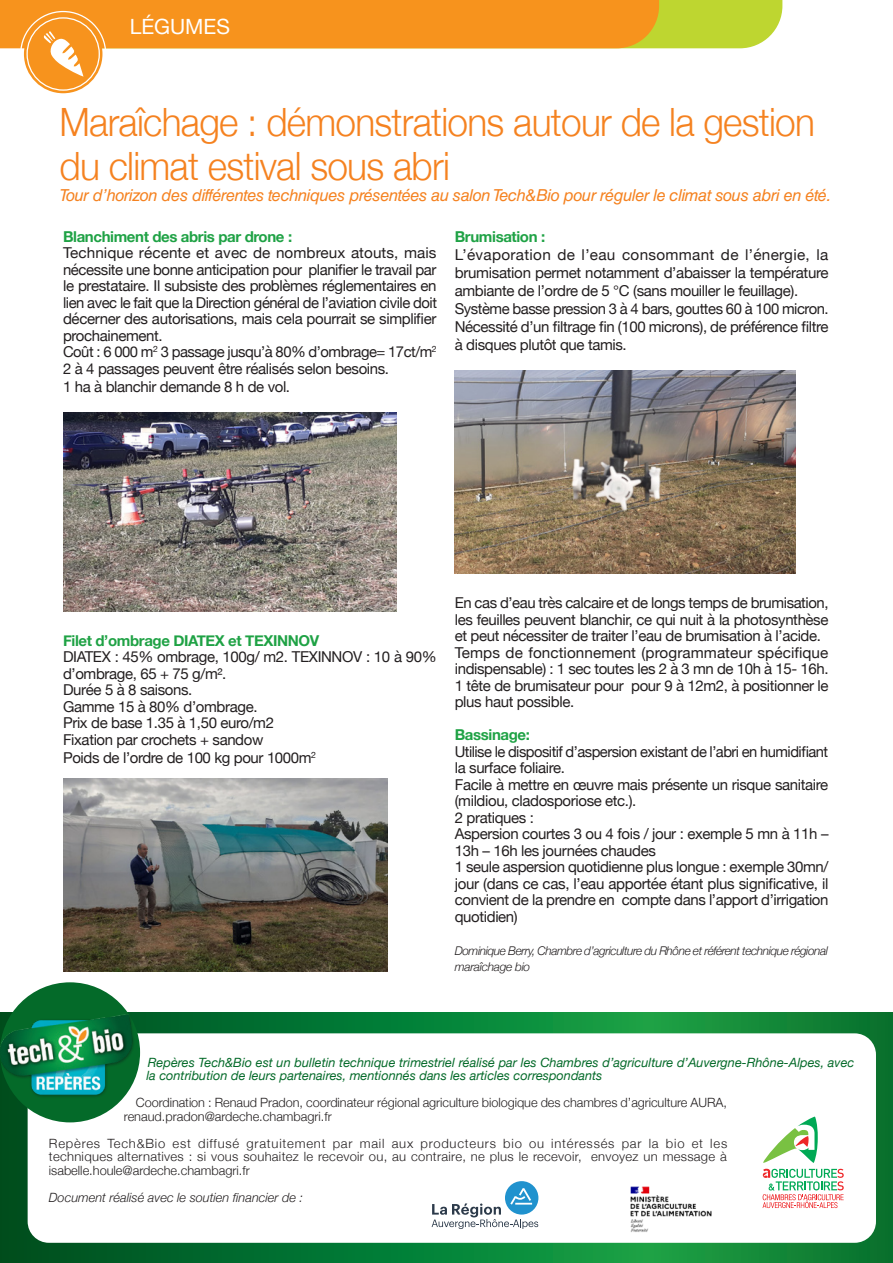
<style>
.page{position:relative;width:893px;height:1263px;background:#fff}
.page>*{position:absolute;margin:0;border:0;box-sizing:border-box;transform-origin:0 0}
.t1{font:300 39px/43.5px "Helvetica Neue";letter-spacing:-.02em;color:#f58220;scale:.95 1}
.t2{font:21px "Helvetica Neue";color:#fff}
.t3{font:italic 16.5px "Helvetica LT Std";letter-spacing:-.025em;color:#f58220}
.t4{font:15px/16.5px "Helvetica Neue";letter-spacing:-.025em;color:#231f20}
.t5{font:15px/16.5px "Helvetica Neue";letter-spacing:.005em;color:#231f20}
.t6{font:700 15px "Helvetica Neue";letter-spacing:-.025em;color:#1fa245}
.t7{font:300 12.75px/13.5px "Helvetica Neue";letter-spacing:-.005em;color:#231f20}
.t8{font:italic 12.75px/13.5px "Helvetica Neue";color:#046a29}
.t9{font:italic 300 12.75px "Helvetica Neue";color:#231f20}
.t10{font:italic 300 12px/16.5px "Helvetica Neue";letter-spacing:-.035em;color:#231f20}
</style>
<div class="page">
<svg style="left:24px;top:15px;width:78px;height:78px"></svg>
<svg style="left:0;top:0;width:782px;height:77px"></svg>
<svg style="left:0;top:1013px;width:893px;height:250px;background:#0a7933"></svg>
<div style="left:28px;top:1033px;width:848px;height:210px;background:#fff;border-radius:21px"></div>
<div style="left:0;top:982px;width:140px;height:140px;background:#046a29;border-radius:50%"></div>
<img style="left:0;top:1010px;width:140px;height:94px">
<svg style="left:410px;top:1181px;width:128px;height:65px"></svg>
<img style="left:630px;top:1186px;width:82px;height:46px">
<svg style="left:762px;top:1116px;width:82px;height:93px"></svg>
<img style="left:63px;top:413px;width:333px;height:198px">
<img style="left:63px;top:779px;width:324px;height:193px">
<img style="left:455px;top:371px;width:340px;height:203px">
<h2 class="t2" style="left:130px;top:12px;width:102px">LÉGUMES</h2>
<p class="t1" style="left:60px;top:98px;width:797px">Maraîchage : démonstrations autour de la gestion du climat estival sous abri</p>
<p class="t3" style="left:60px;top:185px;width:773px">Tour d’horizon des différentes techniques présentées au salon Tech&amp;Bio pour réguler le climat sous abri en été.</p>
<p class="t6" style="left:63px;top:225px;width:231px">Blanchiment des abris par drone :</p>
<p class="t4" style="left:63px;top:246px;width:375px;text-align:justify">Technique récente et avec de nombreux atouts, mais nécessite une bonne anticipation pour planifier le travail par le prestataire. Il subsiste des problèmes réglementaires en lien avec le fait que la Direction général de l’aviation civile doit décerner des autorisations, mais cela pourrait se simplifier prochainement.</p>
<p class="t4" style="left:63px;top:345px;width:375px">Coût : 6 000 m<sup>2</sup> 3 passage jusqu’à 80% d’ombrage= 17ct/m<sup>2</sup></p>
<p class="t4" style="left:63px;top:361px;width:328px">2 à 4 passages peuvent être réalisés selon besoins.</p>
<p class="t4" style="left:63px;top:379px;width:229px">1 ha à blanchir demande 8 h de vol.</p>
<p class="t6" style="left:455px;top:225px;width:92px">Brumisation :</p>
<p class="t4" style="left:455px;top:246px;width:375px;line-height:18px;text-align:justify">L’évaporation de l’eau consommant de l’énergie, la brumisation permet notamment d’abaisser la température ambiante de l’ordre de 5 °C (sans mouiller le feuillage).</p>
<p class="t4" style="left:455px;top:301px;width:375px">Système basse pression 3 à 4 bars, gouttes 60 à 100 micron.</p>
<p class="t4" style="left:455px;top:318px;width:375px;line-height:18px">Nécessité d’un filtrage fin (100 microns), de préférence filtre à disques plutôt que tamis.</p>
<p class="t6" style="left:63px;top:628px;width:258px">Filet d’ombrage DIATEX et TEXINNOV</p>
<p class="t4" style="left:63px;top:649px;width:375px">DIATEX : 45% ombrage, 100g/ m2. TEXINNOV : 10 à 90% d’ombrage, 65 + 75 g/m².</p>
<p class="t4" style="left:63px;top:682px;width:131px">Durée 5 à 8 saisons.</p>
<p class="t4" style="left:63px;top:699px;width:196px">Gamme 15 à 80% d’ombrage.</p>
<p class="t4" style="left:63px;top:715px;width:212px">Prix de base 1.35 à 1,50 euro/m2</p>
<p class="t4" style="left:63px;top:732px;width:202px">Fixation par crochets + sandow</p>
<p class="t4" style="left:63px;top:750px;width:255px">Poids de l’ordre de 100 kg pour 1000m<sup>2</sup></p>
<p class="t4" style="left:455px;top:595px;width:375px;text-align:justify">En cas d’eau très calcaire et de longs temps de brumisation, les feuilles peuvent blanchir, ce qui nuit à la photosynthèse et peut nécessiter de traiter l’eau de brumisation à l’acide.</p>
<p class="t5" style="left:455px;top:645px;width:375px">Temps de fonctionnement (programmateur spécifique indispensable) : 1 sec toutes les 2 à 3 mn de 10h à 15- 16h.</p>
<p class="t4" style="left:455px;top:678px;width:375px">1 tête de brumisateur pour pour 9 à 12m2, à positionner le plus haut possible.</p>
<p class="t6" style="left:455px;top:723px;width:77px">Bassinage:</p>
<p class="t4" style="left:455px;top:744px;width:375px">Utilise le dispositif d’aspersion existant de l’abri en humidifiant la surface foliaire.</p>
<p class="t4" style="left:455px;top:777px;width:375px">Facile à mettre en œuvre mais présente un risque sanitaire (mildiou, cladosporiose etc.).</p>
<p class="t4" style="left:455px;top:810px;width:81px">2 pratiques :</p>
<p class="t4" style="left:455px;top:826px;width:375px">Aspersion courtes 3 ou 4 fois / jour : exemple 5 mn à 11h –<br>13h – 16h les journées chaudes</p>
<p class="t4" style="left:455px;top:859px;width:375px;text-align:justify">1 seule aspersion quotidienne plus longue : exemple 30mn/ jour (dans ce cas, l’eau apportée étant plus significative, il convient de la prendre en compte dans l’apport d’irrigation quotidien)</p>
<p class="t10" style="left:455px;top:941px;width:375px">Dominique Berry, Chambre d’agriculture du Rhône et référent technique régional maraîchage bio</p>
<p class="t8" style="left:146px;top:1056px;width:709px">Repères Tech&amp;Bio est un bulletin technique trimestriel réalisé par les Chambres d’agriculture d’Auvergne-Rhône-Alpes, avec la contribution de leurs partenaires, mentionnés dans les articles correspondants</p>
<p class="t7" style="left:124px;top:1095px;width:605px;text-indent:12px">Coordination : Renaud Pradon, coordinateur régional agriculture biologique des chambres d’agriculture AURA, renaud.pradon@ardeche.chambagri.fr</p>
<p class="t7" style="left:49px;top:1135px;width:680px;text-align:justify">Repères Tech&amp;Bio est diffusé gratuitement par mail aux producteurs bio ou intéressés par la bio et les techniques alternatives : si vous souhaitez le recevoir ou, au contraire, ne plus le recevoir, envoyez un message à isabelle.houle@ardeche.chambagri.fr</p>
<p class="t9" style="left:49px;top:1187px;width:256px">Document réalisé avec le soutien financier de :</p>
</div>
